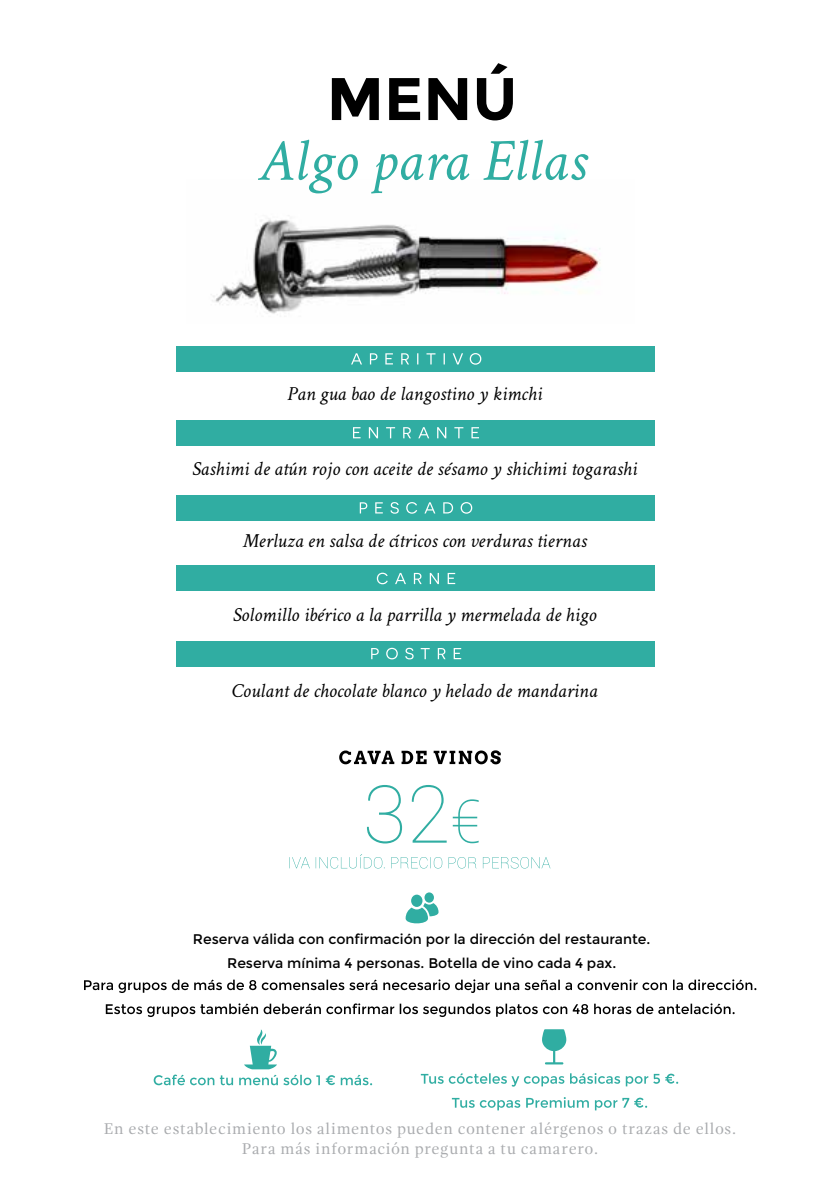
<style>
.page{position:relative;width:840px;height:1191px;background:#fff}
.page>*{position:absolute;margin:0;border:0;box-sizing:border-box;transform-origin:0 0}
.t1{font:100 80px "Roboto";color:#30ada2}
.t2{font:italic 60px "Crimson Text";color:#30ada2}
.t3{font:700 60px "Montserrat";color:#000}
.t4{font:italic 20px "Crimson Text";color:#000}
.t5{font:16px/19.2px "Gandhi Serif";letter-spacing:.04em;color:#a9abae;text-align:center}
.t6{font:14px/24px "Montserrat";color:#000;text-align:center}
.s1{font-size:60px}
</style>
<div class="page">
<img style="left:211px;top:218px;width:390px;height:96px">
<svg style="left:339px;top:750px;width:161px;height:14px"></svg>
<svg style="left:289px;top:854px;width:261px;height:14px"></svg>
<div style="left:424px;top:892px;width:9px;height:10px;background:#30ada2;border-radius:50%"></div>
<svg style="left:405px;top:903px;width:33px;height:21px"></svg>
<div style="left:411px;top:894px;width:11px;height:13px;background:#30ada2;border-radius:50%"></div>
<svg style="left:106px;top:1003px;width:628px;height:14px"></svg>
<svg style="left:84px;top:979px;width:672px;height:14px"></svg>
<svg style="left:451px;top:1097px;width:195px;height:13px"></svg>
<svg style="left:420px;top:1073px;width:257px;height:13px"></svg>
<svg style="left:154px;top:1029px;width:218px;height:56px"></svg>
<svg style="left:542px;top:1029px;width:24px;height:35px"></svg>
<div style="left:176px;top:346px;width:478px;height:25px;background:#30ada2"></div>
<div style="left:176px;top:641px;width:478px;height:25px;background:#30ada2"></div>
<div style="left:176px;top:421px;width:478px;height:25px;background:#30ada2"></div>
<div style="left:176px;top:566px;width:478px;height:25px;background:#30ada2"></div>
<div style="left:176px;top:495px;width:478px;height:25px;background:#30ada2"></div>
<svg style="left:351px;top:353px;width:130px;height:12px"></svg>
<svg style="left:353px;top:427px;width:126px;height:11px"></svg>
<svg style="left:359px;top:502px;width:113px;height:12px"></svg>
<svg style="left:376px;top:572px;width:79px;height:12px"></svg>
<svg style="left:371px;top:648px;width:90px;height:11px"></svg>
<h2 class="t3" style="left:326px;top:63px;width:192px">MENÚ</h2>
<h2 class="t2" style="left:258px;top:127px;width:330px">Algo para Ellas</h2>
<p class="t4" style="left:287px;top:382px;width:256px">Pan gua bao de langostino y kimchi</p>
<p class="t4" style="left:192px;top:457px;width:446px">Sashimi de atún rojo con aceite de sésamo y shichimi togarashi</p>
<p class="t4" style="left:242px;top:529px;width:345px">Merluza en salsa de cítricos con verduras tiernas</p>
<p class="t4" style="left:232px;top:603px;width:365px">Solomillo ibérico a la parrilla y mermelada de higo</p>
<p class="t4" style="left:231px;top:679px;width:367px">Coulant de chocolate blanco y helado de mandarina</p>
<h1 class="t1" style="left:362px;top:759px;width:120px">32<span class="s1">€</span></h1>
<p class="t6" style="left:193px;top:927px;width:459px">Reserva válida con confirmación por la dirección del restaurante.<br>Reserva mínima 4 personas. Botella de vino cada 4 pax.</p>
<p class="t5" style="left:104px;top:1119px;width:633px">En este establecimiento los alimentos pueden contener alérgenos o trazas de ellos.<br>Para más información pregunta a tu camarero.</p>
</div>
